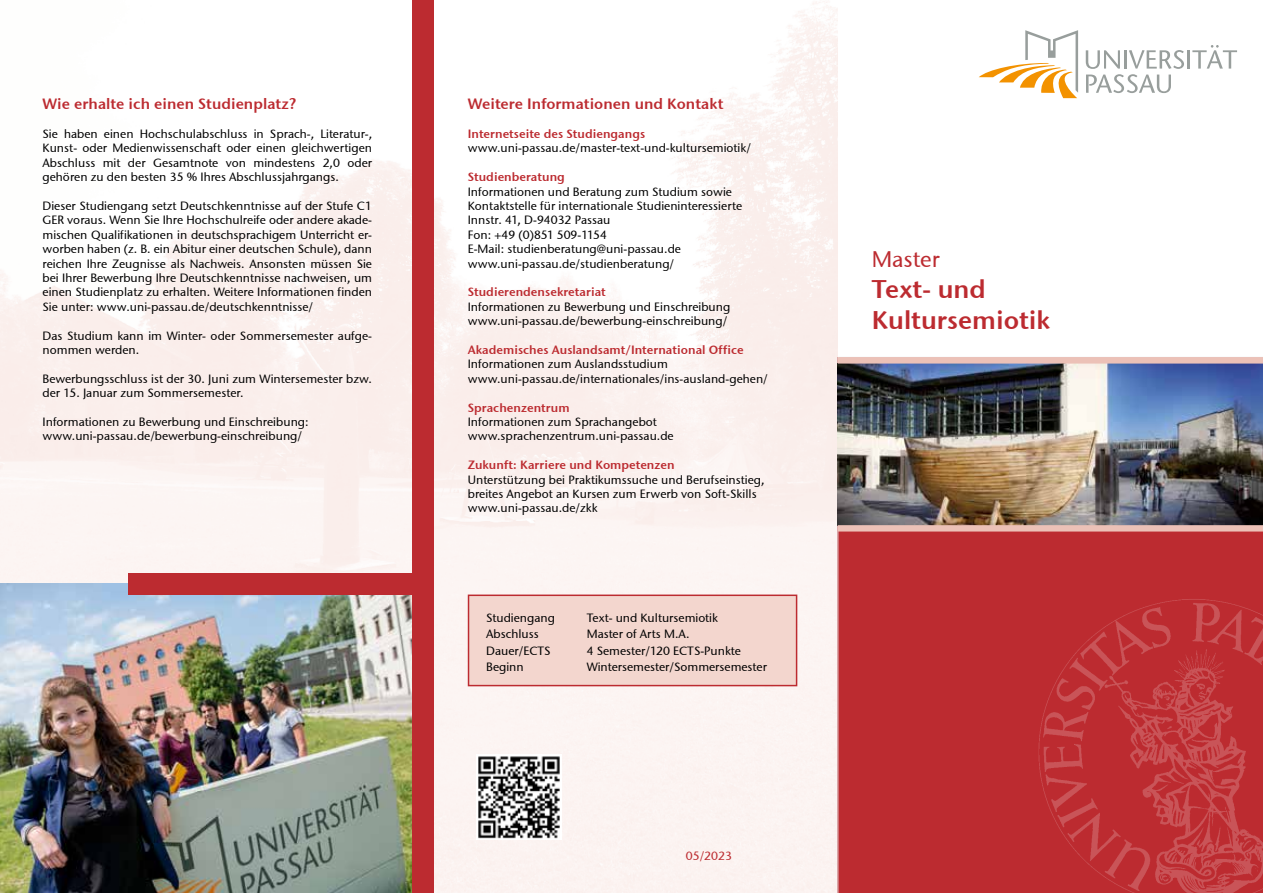
<style>
.page{position:relative;width:1263px;height:893px;background:#fff}
.page>*{position:absolute;margin:0;border:0;box-sizing:border-box;transform-origin:0 0}
.t1{font:25.5px/30.6px "Stone Sans Semi ITCTT";color:#bc2b30}
.t2{font:22.5px "Stone Sans ITCTT Medium";color:#bc2b30}
.t3{font:15px "Stone Sans Semi ITCTT";letter-spacing:.005em;color:#bc2b30}
.t4{font:12px/14.4px "Stone Sans ITCTT Medium";letter-spacing:.005em;color:#000}
.t5{font:12px "Stone Sans Semi ITCTT";letter-spacing:.005em;color:#bc2b30}
.t6{font:12px "Stone Sans ITCTT Medium";letter-spacing:.005em;color:#bc2b30}
</style>
<div class="page">
<img style="left:0;top:0;width:838px;height:893px">
<div style="left:838px;top:531px;width:425px;height:362px;background:#bc2b30"></div>
<img style="left:838px;top:364px;width:425px;height:161px">
<svg style="left:1086px;top:50px;width:98px;height:43px"></svg>
<hr style="left:1187px;top:50px;width:3px;height:19px;background:#989e9c">
<svg style="left:1192px;top:45px;width:45px;height:24px"></svg>
<svg style="left:979px;top:30px;width:99px;height:68px"></svg>
<div style="left:838px;top:357px;width:425px;height:7px;background:#ecc1b7"></div>
<div style="left:838px;top:525px;width:425px;height:6px;background:#ecc1b7"></div>
<img style="left:1030px;top:591px;width:233px;height:302px">
<img style="left:0;top:584px;width:413px;height:309px">
<div style="left:128px;top:573px;width:284px;height:22px;background:#bc2b30"></div>
<div style="left:413px;top:0;width:21px;height:893px;background:#bc2b30"></div>
<img style="left:476px;top:754px;width:86px;height:85px">
<div style="left:468px;top:595px;width:328px;height:91px;background:#f3d6ce"></div>
<div style="left:468px;top:595px;width:329px;height:91px;border:2px solid #bc2b30"></div>
<p class="t3" style="left:43px;top:95px;width:255px">Wie erhalte ich einen Studienplatz?</p>
<p class="t4" style="left:43px;top:126px;width:331px;text-align:justify">Sie haben einen Hochschulabschluss in Sprach-, Literatur-, Kunst- oder Medienwissenschaft oder einen gleichwertigen Abschluss mit der Gesamtnote von mindestens 2,0 oder gehören zu den besten 35 % Ihres Abschlussjahrgangs.</p>
<p class="t4" style="left:43px;top:198px;width:331px;text-align:justify">Dieser Studiengang setzt Deutschkenntnisse auf der Stufe C1<br>GER voraus. Wenn Sie Ihre Hochschulreife oder andere akade&shy;mischen Qualifikationen in deutschsprachigem Unterricht er&shy;worben haben (z. B. ein Abitur einer deutschen Schule), dann reichen Ihre Zeugnisse als Nachweis. Ansonsten müssen Sie bei Ihrer Bewerbung Ihre Deutschkenntnisse nachweisen, um einen Studienplatz zu erhalten. Weitere Informationen finden Sie unter: www.uni-passau.de/deutschkenntnisse/</p>
<p class="t4" style="left:43px;top:328px;width:331px">Das Studium kann im Winter- oder Sommersemester aufge&shy;nommen werden.</p>
<p class="t4" style="left:43px;top:371px;width:331px">Bewerbungsschluss ist der 30. Juni zum Wintersemester bzw. der 15. Januar zum Sommersemester.</p>
<p class="t4" style="left:43px;top:414px;width:268px">Informationen zu Bewerbung und Einschreibung: www.uni-passau.de/bewerbung-einschreibung/</p>
<p class="t3" style="left:468px;top:95px;width:257px">Weitere Informationen und Kontakt</p>
<p class="t5" style="left:468px;top:126px;width:179px">Internetseite des Studiengangs</p>
<p class="t4" style="left:468px;top:141px;width:285px">www.uni-passau.de/master-text-und-kultursemiotik/</p>
<p class="t5" style="left:468px;top:169px;width:99px">Studienberatung</p>
<p class="t4" style="left:468px;top:184px;width:276px">Informationen und Beratung zum Studium sowie Kontaktstelle für internationale Studieninteressierte Innstr. 41, D-94032 Passau<br>Fon: +49 (0)851 509-1154<br>E-Mail: studienberatung@uni-passau.de www.uni-passau.de/studienberatung/</p>
<p class="t5" style="left:468px;top:285px;width:140px">Studierendensekretariat</p>
<p class="t4" style="left:468px;top:299px;width:264px">Informationen zu Bewerbung und Einschreibung www.uni-passau.de/bewerbung-einschreibung/</p>
<p class="t5" style="left:468px;top:342px;width:277px">Akademisches Auslandsamt/International Office</p>
<p class="t4" style="left:468px;top:357px;width:302px">Informationen zum Auslandsstudium www.uni-passau.de/internationales/ins-ausland-gehen/</p>
<p class="t5" style="left:468px;top:400px;width:103px">Sprachenzentrum</p>
<p class="t4" style="left:468px;top:414px;width:207px">Informationen zum Sprachangebot www.sprachenzentrum.uni-passau.de</p>
<p class="t5" style="left:468px;top:457px;width:208px">Zukunft: Karriere und Kompetenzen</p>
<p class="t4" style="left:468px;top:472px;width:298px">Unterstützung bei Praktikumssuche und Berufseinstieg, breites Angebot an Kursen zum Erwerb von Soft-Skills www.uni-passau.de/zkk</p>
<p class="t4" style="left:486px;top:610px;width:70px">Studiengang</p>
<p class="t4" style="left:587px;top:610px;width:133px">Text- und Kultursemiotik</p>
<p class="t4" style="left:486px;top:627px;width:54px">Abschluss</p>
<p class="t4" style="left:587px;top:627px;width:104px">Master of Arts M.A.</p>
<p class="t4" style="left:486px;top:643px;width:66px">Dauer/ECTS</p>
<p class="t4" style="left:587px;top:643px;width:156px">4 Semester/120 ECTS-Punkte</p>
<p class="t4" style="left:486px;top:660px;width:39px">Beginn</p>
<p class="t4" style="left:587px;top:660px;width:182px">Wintersemester/Sommersemester</p>
<p class="t6" style="left:686px;top:848px;width:48px">05/2023</p>
<h2 class="t2" style="left:872px;top:246px;width:70px">Master</h2>
<h1 class="t1" style="left:872px;top:273px;width:180px">Text- und<br>Kultursemiotik</h1>
</div>
